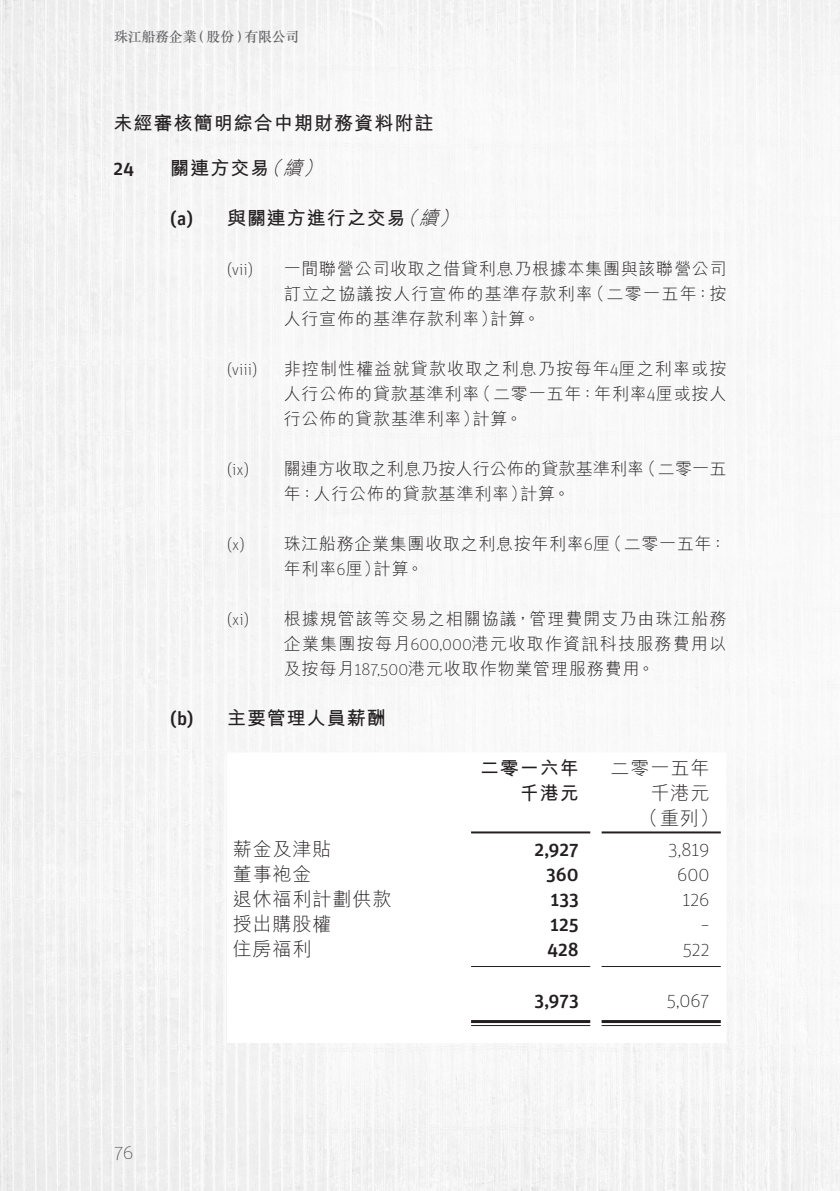
<style>
.page{position:relative;width:840px;height:1191px;background:#fff}
.page>*{position:absolute;margin:0;border:0;box-sizing:border-box;transform-origin:0 0}
.t1{font:19px "M Hei HK Bold B5 pc H";letter-spacing:.05em;color:#231f20}
.t2{font:19px/25px "M Hei HK Light B5 pc H";letter-spacing:.05em;color:#231f20;text-align:center}
.t3{font:500 19px "Unit";color:#231f20}
.t4{font:100 19px "Unit";color:#231f20}
.t5{font:100 19px "Unit";color:#57585a;scale:1.05 1}
.t6{font:17px/25px "M Hei HK Light B5 pc H";letter-spacing:.05em;color:#231f20;text-align:justify}
.t7{font:17px/25px "M Hei HK Light B5 pc H";letter-spacing:.01em;color:#231f20}
.t8{font:100 17px "Unit";color:#231f20}
.t9{font:14px "M Sung HK Medium B5 pc H";letter-spacing:-.02em;color:#636366}
.s1{font-family:"M Hei HK Light B5 pc H";font-style:italic}
.s2{font-family:"Unit";font-weight:500}
.s3{font-family:"Unit";font-weight:100}
</style>
<div class="page">
<svg style="left:227px;top:752px;width:499px;height:275px"></svg>
<hr style="left:471px;top:831px;width:119px;height:2px;background:#231f20">
<hr style="left:601px;top:831px;width:119px;height:2px;background:#231f20">
<hr style="left:471px;top:966px;width:119px;height:1px;background:#231f20">
<hr style="left:601px;top:966px;width:119px;height:1px;background:#231f20">
<hr style="left:471px;top:1020px;width:119px;height:3px;background:#231f20">
<hr style="left:471px;top:1025px;width:119px;height:1px;background:#231f20">
<hr style="left:601px;top:1020px;width:119px;height:3px;background:#231f20">
<hr style="left:601px;top:1025px;width:119px;height:1px;background:#231f20">
<p class="t9" style="left:114px;top:32px;width:187px">珠江船務企業（股份）有限公司</p>
<p class="t1" style="left:113px;top:116px;width:321px">未經審核簡明綜合中期財務資料附註</p>
<p class="t3" style="left:113px;top:157px;width:22px">24</p>
<p class="t1" style="left:170px;top:160px;width:158px">關連方交易<span class="s1">（續）</span></p>
<p class="t1" style="left:170px;top:210px;width:293px"><span class="s2">(a)</span> 與關連方進行之交易<span class="s1">（續）</span></p>
<p class="t8" style="left:227px;top:259px;width:27px">(vii)</p>
<p class="t6" style="left:283px;top:258px;width:444px">一間聯營公司收取之借貸利息乃根據本集團與該聯營公司訂立之協議按人行宣佈的基準存款利率（二零一五年：按人行宣佈的基準存款利率）計算。</p>
<p class="t8" style="left:227px;top:359px;width:32px">(viii)</p>
<p class="t6" style="left:283px;top:358px;width:444px">非控制性權益就貸款收取之利息乃按每年<span class="s3">4</span>厘之利率或按人行公佈的貸款基準利率（二零一五年：年利率<span class="s3">4</span>厘或按人行公佈的貸款基準利率）計算。</p>
<p class="t8" style="left:227px;top:459px;width:23px">(ix)</p>
<p class="t7" style="left:283px;top:458px;width:444px">關連方收取之利息乃按人行公佈的貸款基準利率（二零一五年：人行公佈的貸款基準利率）計算。</p>
<p class="t6" style="left:283px;top:533px;width:444px;text-indent:-57px"><span class="s3">(x)</span> 珠江船務企業集團收取之利息按年利率<span class="s3">6</span>厘（二零一五年：年利率<span class="s3">6</span>厘）計算。</p>
<p class="t8" style="left:227px;top:609px;width:23px">(xi)</p>
<p class="t6" style="left:283px;top:608px;width:444px">根據規管該等交易之相關協議，管理費開支乃由珠江船務企業集團按每月<span class="s3">600,000</span>港元收取作資訊科技服務費用以及按每月<span class="s3">187,500</span>港元收取作物業管理服務費用。</p>
<p class="t1" style="left:170px;top:710px;width:217px"><span class="s2">(b)</span> 主要管理人員薪酬</p>
<p class="t1" style="left:479px;top:760px;width:100px">二零一六年</p>
<p class="t2" style="left:610px;top:758px;width:100px">二零一五年</p>
<p class="t1" style="left:519px;top:785px;width:60px">千港元</p>
<p class="t2" style="left:638px;top:783px;width:81px">千港元（重列）</p>
<p class="t2" style="left:232px;top:839px;width:100px">薪金及津貼</p>
<p class="t3" style="left:534px;top:838px;width:46px">2,927</p>
<p class="t4" style="left:668px;top:838px;width:43px">3,819</p>
<p class="t2" style="left:232px;top:864px;width:80px">董事袍金</p>
<p class="t3" style="left:545px;top:863px;width:34px">360</p>
<p class="t4" style="left:676px;top:863px;width:34px">600</p>
<p class="t2" style="left:232px;top:889px;width:160px">退休福利計劃供款</p>
<p class="t3" style="left:550px;top:888px;width:30px">133</p>
<p class="t4" style="left:682px;top:888px;width:28px">126</p>
<p class="t2" style="left:232px;top:914px;width:100px">授出購股權</p>
<p class="t3" style="left:550px;top:913px;width:30px">125</p>
<p class="t4" style="left:700px;top:913px;width:10px">–</p>
<p class="t2" style="left:232px;top:939px;width:80px">住房福利</p>
<p class="t3" style="left:546px;top:938px;width:33px">428</p>
<p class="t4" style="left:682px;top:938px;width:28px">522</p>
<p class="t3" style="left:534px;top:988px;width:46px">3,973</p>
<p class="t4" style="left:666px;top:989px;width:44px">5,067</p>
<p class="t5" style="left:114px;top:1141px;width:20px">76</p>
</div>
